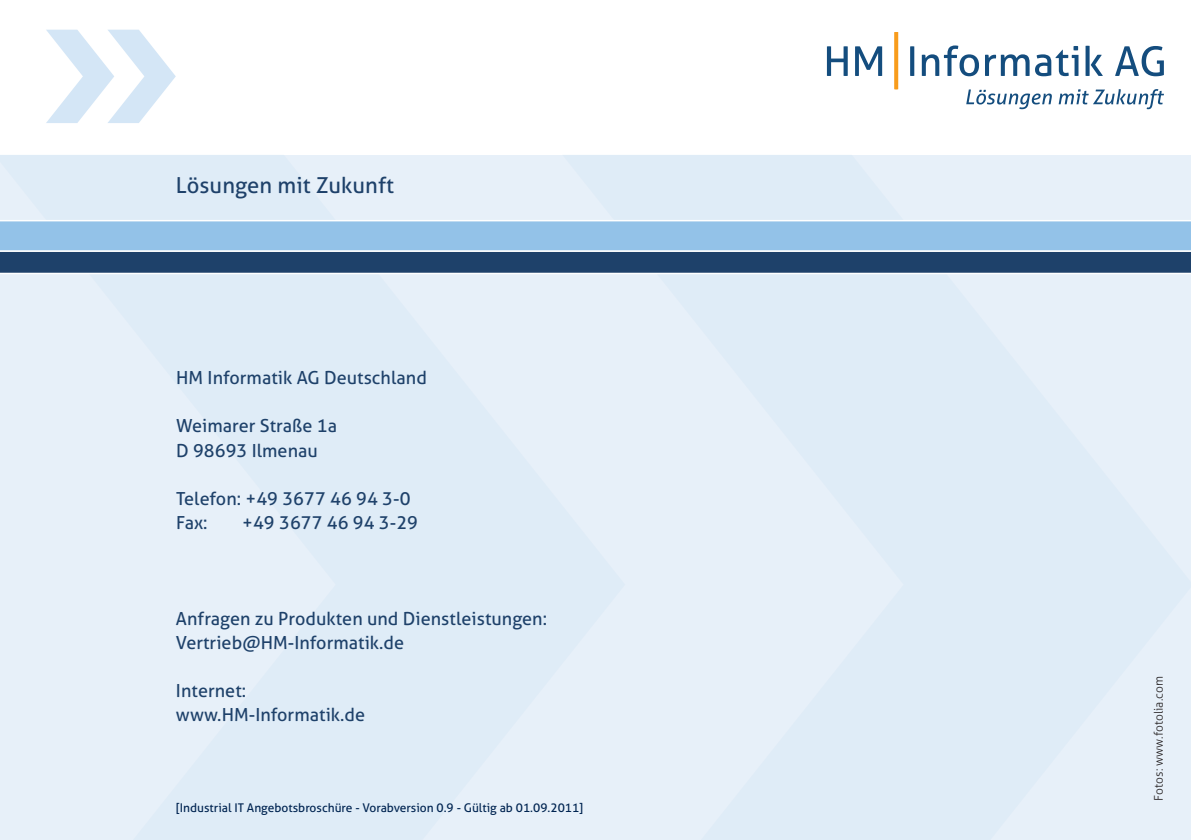
<style>
.page{position:relative;width:1191px;height:840px;background:#fff}
.page>*{position:absolute;margin:0;border:0;box-sizing:border-box;transform-origin:0 0}
.t1{font:22px "Aller";letter-spacing:.005em;color:#1e416a}
.t2{font:18px/24px "Aller";letter-spacing:.005em;color:#1e416a}
.t3{font:12px "Aller";color:#002451}
.t4{font:300 12px "Aller";letter-spacing:.005em;color:#231f20}
</style>
<div class="page">
<div style="left:0;top:155px;width:562px;height:684px;background:#e2edf8"></div>
<div style="left:562px;top:155px;width:629px;height:684px;background:#e7f0f9"></div>
<svg style="left:0;top:220px;width:1191px;height:54px;background:#6e95b9"></svg>
<svg style="left:46px;top:30px;width:130px;height:93px"></svg>
<svg style="left:966px;top:89px;width:85px;height:20px"></svg>
<svg style="left:1058px;top:89px;width:106px;height:20px"></svg>
<svg style="left:894px;top:32px;width:4px;height:57px"></svg>
<svg style="left:827px;top:46px;width:20px;height:30px"></svg>
<svg style="left:910px;top:46px;width:4px;height:30px"></svg>
<svg style="left:921px;top:45px;width:58px;height:31px"></svg>
<svg style="left:985px;top:54px;width:44px;height:22px"></svg>
<svg style="left:1035px;top:46px;width:43px;height:30px"></svg>
<svg style="left:1085px;top:46px;width:18px;height:30px"></svg>
<svg style="left:855px;top:46px;width:27px;height:30px"></svg>
<svg style="left:1115px;top:46px;width:48px;height:30px"></svg>
<p class="t1" style="left:176px;top:172px;width:220px">Lösungen mit Zukunft</p>
<p class="t2" style="left:176px;top:366px;width:252px">HM Informatik AG Deutschland</p>
<p class="t2" style="left:176px;top:414px;width:162px">Weimarer Straße 1a<br>D 98693 Ilmenau</p>
<p class="t2" style="left:176px;top:486px;width:236px">Telefon: +49 3677 46 94 3-0<br>Fax:</p>
<p class="t2" style="left:242px;top:510px;width:177px">+49 3677 46 94 3-29</p>
<p class="t2" style="left:176px;top:606px;width:372px">Anfragen zu Produkten und Dienstleistungen:<br>Vertrieb@HM-Informatik.de</p>
<p class="t2" style="left:176px;top:678px;width:191px">Internet: www.HM-Informatik.de</p>
<p class="t3" style="left:176px;top:799px;width:408px">[Industrial IT Angebotsbroschüre - Vorabversion 0.9 - Gültig ab 01.09.2011]</p>
<p class="t4" style="left:1151px;top:800px;width:126px;rotate:-90deg">Fotos: www.fotolia.com</p>
</div>
